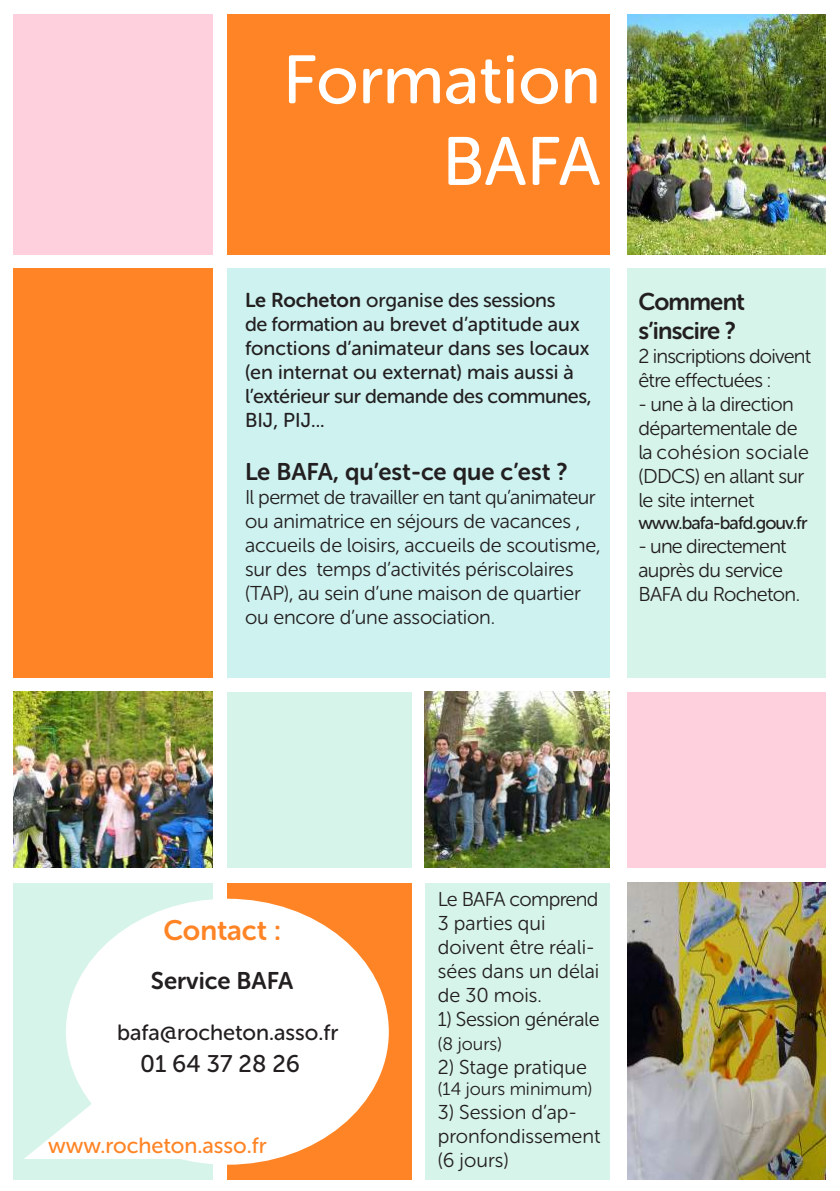
<style>
.page{position:relative;width:840px;height:1191px;background:#fff}
.page>*{position:absolute;margin:0;border:0;box-sizing:border-box;transform-origin:0 0}
.t1{font:68px/81.6px "Museo Sans Rounded 500";color:#fff;text-align:right}
.t2{font:28px "Museo Sans Rounded 700";color:#ff8425}
.t3{font:24px "Museo Sans Rounded 700";letter-spacing:-.005em;color:#231f20}
.t4{font:24px/28.8px "Museo Sans Rounded 700";letter-spacing:-.03em;color:#231f20}
.t5{font:24px "Museo Sans Rounded 500";color:#231f20}
.t6{font:22px "Museo Sans Rounded 500";color:#231f20}
.t7{font:22px "Museo Sans Rounded 500";color:#ff8425}
.t8{font:20px/24px "Museo Sans Rounded 300";letter-spacing:-.01em;color:#231f20}
.t9{font:20px/24px "Museo Sans Rounded 500";color:#231f20}
.t10{font:20px/24px "Museo Sans Rounded 300";letter-spacing:-.03em;color:#231f20}
.t11{font:20px/24px "Museo Sans Rounded 300";letter-spacing:-.035em;color:#231f20}
.t12{font:20px/24px "Museo Sans Rounded 300";letter-spacing:-.04em;color:#231f20}
.t13{font:18px "Museo Sans Rounded 300";color:#231f20}
.t14{font:18px "Museo Sans Rounded 500";letter-spacing:-.05em;color:#231f20}
.s1{font-family:"Museo Sans Rounded 700"}
</style>
<div class="page">
<div style="left:14px;top:883px;width:199px;height:296px;background:#d6f4e9"></div>
<div style="left:227px;top:268px;width:382px;height:409px;background:#cdf2f0"></div>
<div style="left:227px;top:883px;width:184px;height:296px;background:#ff8425"></div>
<div style="left:227px;top:14px;width:382px;height:241px;background:#ff8425"></div>
<div style="left:14px;top:268px;width:199px;height:409px;background:#ff8425"></div>
<div style="left:626px;top:268px;width:199px;height:409px;background:#d6f4e9"></div>
<div style="left:626px;top:692px;width:199px;height:175px;background:#fecfdd"></div>
<div style="left:227px;top:692px;width:184px;height:175px;background:#d6f4e9"></div>
<img style="left:627px;top:883px;width:198px;height:296px">
<svg style="left:24px;top:898px;width:365px;height:267px"></svg>
<div style="left:424px;top:883px;width:185px;height:296px;background:#d6f4e9"></div>
<div style="left:14px;top:14px;width:199px;height:241px;background:#fecfdd"></div>
<img style="left:627px;top:14px;width:198px;height:241px">
<img style="left:14px;top:692px;width:199px;height:175px">
<img style="left:424px;top:692px;width:185px;height:175px">
<h1 class="t1" style="left:282px;top:39px;width:319px">Formation<br>BAFA</h1>
<p class="t9" style="left:245px;top:288px;width:348px"><span class="s1">Le Rocheton</span> organise des sessions<br>de formation au brevet d’aptitude aux fonctions d’animateur dans ses locaux (en internat ou externat) mais aussi à l’extérieur sur demande des communes, BIJ, PIJ...</p>
<p class="t3" style="left:245px;top:458px;width:324px">Le BAFA, qu’est-ce que c’est ?</p>
<p class="t8" style="left:245px;top:485px;width:357px">Il permet de travailler en tant qu’animateur ou animatrice en séjours de vacances , accueils de loisirs, accueils de scoutisme, sur des temps d’activités périscolaires (TAP), au sein d’une maison de quartier ou encore d’une association.</p>
<p class="t4" style="left:638px;top:287px;width:108px">Comment s’inscire ?</p>
<p class="t12" style="left:638px;top:344px;width:174px">2 inscriptions doivent être effectuées :</p>
<p class="t10" style="left:638px;top:392px;width:172px">- une à la direction départementale de la cohésion sociale (DDCS) en allant sur le site internet</p>
<p class="t14" style="left:638px;top:512px;width:170px">www.bafa-bafd.gouv.fr</p>
<p class="t11" style="left:638px;top:534px;width:163px">- une directement auprès du service<br>BAFA du Rocheton.</p>
<h2 class="t2" style="left:163px;top:914px;width:119px">Contact :</h2>
<p class="t3" style="left:151px;top:967px;width:144px">Service BAFA</p>
<p class="t6" style="left:117px;top:1020px;width:223px">bafa@rocheton.asso.fr</p>
<p class="t5" style="left:140px;top:1050px;width:161px">01 64 37 28 26</p>
<p class="t7" style="left:48px;top:1133px;width:220px">www.rocheton.asso.fr</p>
<p class="t8" style="left:437px;top:887px;width:163px">Le BAFA comprend<br>3 parties qui doivent être réali&shy;sées dans un délai de 30 mois.</p>
<p class="t8" style="left:437px;top:1007px;width:163px">1) Session générale</p>
<p class="t13" style="left:437px;top:1033px;width:66px">(8 jours)</p>
<p class="t8" style="left:437px;top:1055px;width:150px">2) Stage pratique</p>
<p class="t13" style="left:437px;top:1079px;width:156px">(14 jours minimum)</p>
<p class="t8" style="left:437px;top:1100px;width:164px">3) Session d’ap&shy;pronfondissement (6 jours)</p>
</div>
